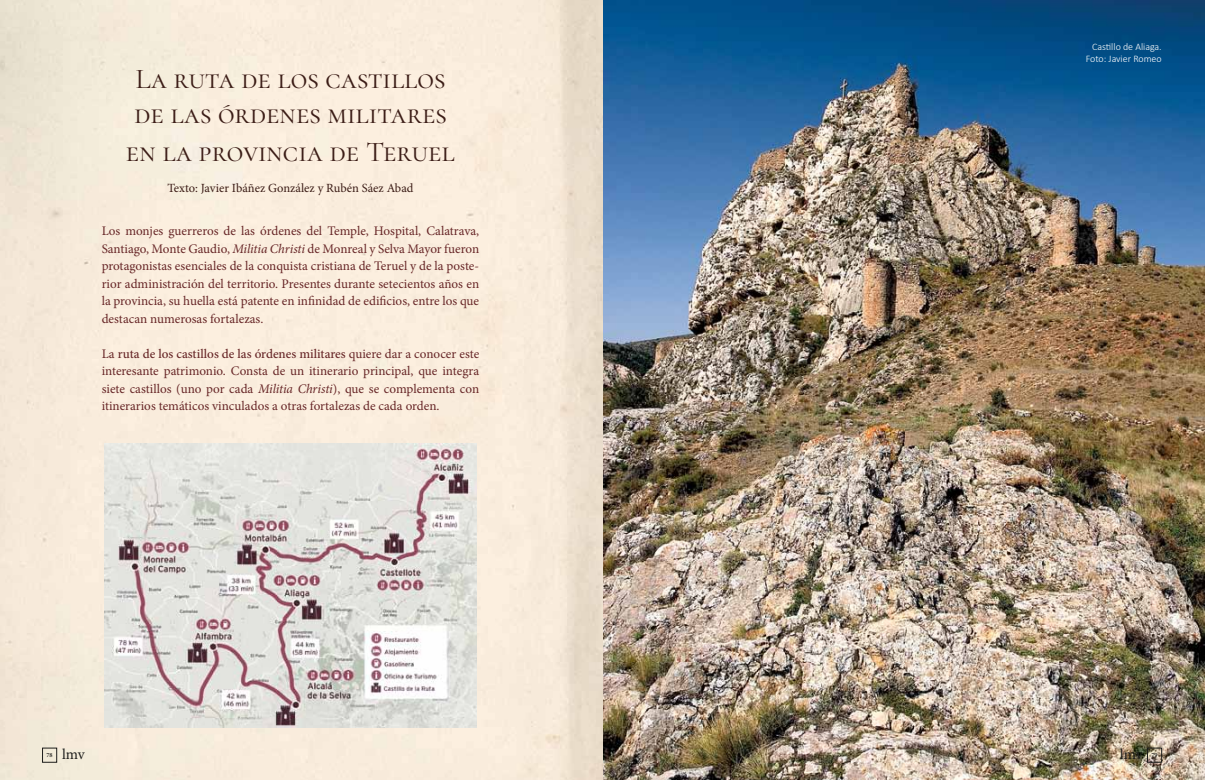
<style>
.page{position:relative;width:1205px;height:780px;background:#fff}
.page>*{position:absolute;margin:0;border:0;box-sizing:border-box;transform-origin:0 0}
.t1{font:28.75px/35px "Cormorant SC";color:#3b1c16}
.t2{font:15px "Minion Pro";letter-spacing:-.01em;color:#1d1d1b}
.t3{font:13.12px/17.5px "Minion Pro";color:#672627;text-align:justify}
.t4{font:12.5px "Minion Pro";color:#3b1c16}
.t5{font:300 10px/11.2px "Calibri";color:#fff;text-align:right}
.t6{font:600 6.25px "Minion Pro";color:#1d1d1b}
.s1{font-style:italic}
.s2{font-weight:500}
</style>
<div class="page">
<img style="left:0;top:0;width:1205px;height:780px">
<img style="left:104px;top:443px;width:373px;height:284px">
<div style="left:42px;top:748px;width:15px;height:14px;border:1px solid #1d1d1b"></div>
<div style="left:1147px;top:748px;width:15px;height:14px;border:1px solid #1d1d1b"></div>
<h1 class="t1" style="left:134px;top:62px;width:314px">La ruta de los castillos de las órdenes militares</h1>
<h1 class="t1" style="left:126px;top:134px;width:330px">en la provincia de Teruel</h1>
<p class="t4" style="left:167px;top:180px;width:248px">Texto: Javier Ibáñez González y Rubén Sáez Abad</p>
<p class="t3" style="left:102px;top:222px;width:379px">Los monjes guerreros de las órdenes del Temple, Hospital, Calatrava, Santiago, Monte Gaudio, <span class="s1">Militia Christi</span> de Monreal y Selva Mayor fueron protagonistas esenciales de la conquista cristiana de Teruel y de la poste&shy;rior administración del territorio. Presentes durante setecientos años en la provincia, su huella está patente en infinidad de edificios, entre los que destacan numerosas fortalezas.</p>
<p class="t3" style="left:102px;top:345px;width:379px">La <span class="s2">ruta de los castillos de las órdenes militares</span> quiere dar a conocer este interesante patrimonio. Consta de un itinerario principal, que integra siete castillos (uno por cada <span class="s1">Militia Christi</span>), que se complementa con itinerarios temáticos vinculados a otras fortalezas de cada orden.</p>
<p class="t5" style="left:1086px;top:41px;width:77px">Castillo de Aliaga.<br>Foto: Javier Romeo</p>
<p class="t6" style="left:47px;top:750px;width:8px">78</p>
<p class="t2" style="left:62px;top:744px;width:24px">lmv</p>
<p class="t2" style="left:1120px;top:744px;width:24px">lmv</p>
<p class="t6" style="left:1151px;top:750px;width:8px">79</p>
</div>
